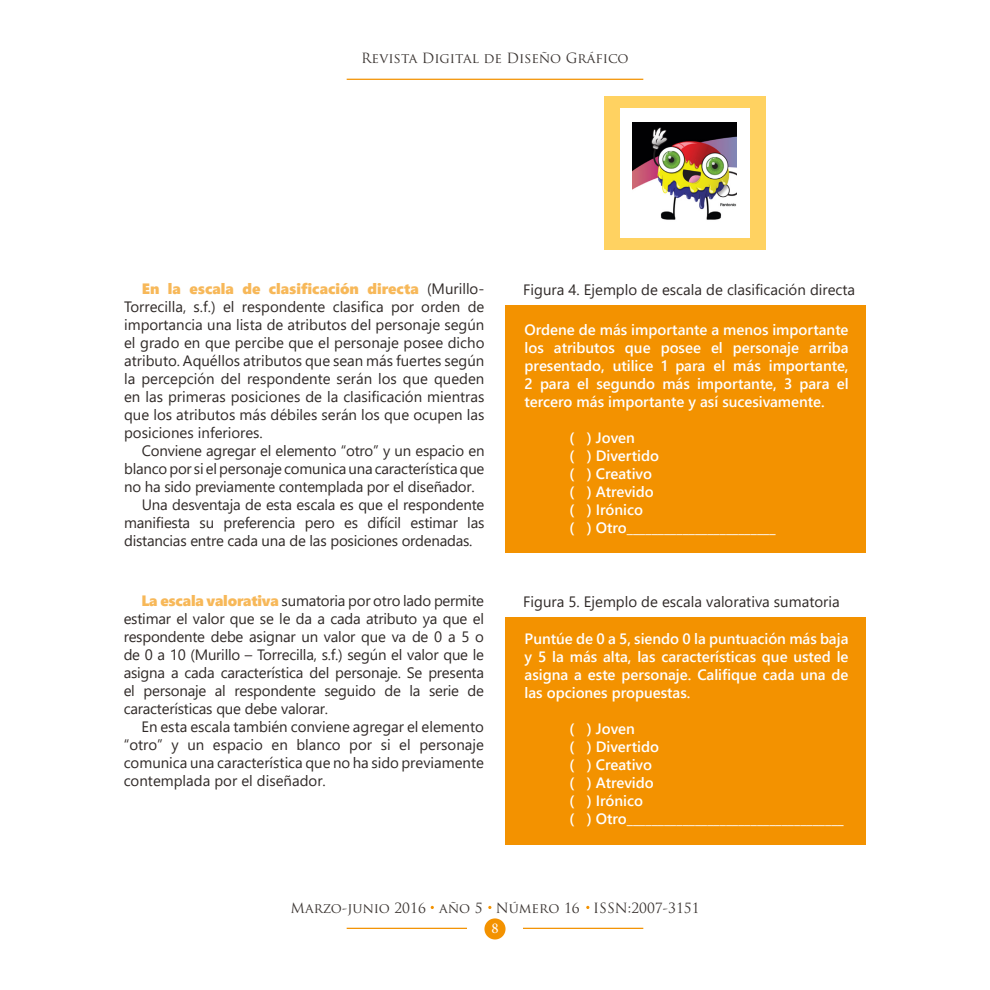
<style>
.page{position:relative;width:990px;height:990px;background:#fff}
.page>*{position:absolute;margin:0;border:0;box-sizing:border-box;transform-origin:0 0}
.Cuerpo{font:15px/18px "Segoe UI";color:#302a28;text-align:justify}
.Cuerpo-2{font:600 15px/18px "Segoe UI";color:#fff;text-align:justify}
.t1{font:15px "Minion Pro";color:#fff}
.t2{font:13.75px "Trajan Pro";color:#3b3532}
.s1{font-family:"Segoe UI Black";color:#f7b859}
</style>
<div class="page">
<div style="left:484px;top:918px;width:22px;height:22px;background:#f39200;border-radius:50%"></div>
<hr style="left:347px;top:79px;width:296px;height:1px;background:#f39200">
<hr style="left:347px;top:928px;width:120px;height:1px;background:#f39200">
<hr style="left:523px;top:928px;width:120px;height:1px;background:#f39200">
<div style="left:605px;top:97px;width:161px;height:153px;background:#ffd261"></div>
<div style="left:621px;top:109px;width:129px;height:129px;background:#fff"></div>
<img style="left:633px;top:122px;width:103px;height:98px">
<div style="left:506px;top:617px;width:360px;height:228px;background:#f39200"></div>
<div style="left:506px;top:305px;width:360px;height:248px;background:#f39200"></div>
<p class="t2" style="left:361px;top:50px;width:269px">Revista Digital de Diseño Gráfico</p>
<p class="Cuerpo" style="left:124px;top:280px;width:362px;text-indent:18px"><span class="s1">En la escala de clasificación directa</span> (Murillo-Torrecilla, s.f.) el respondente clasifica por orden de importancia una lista de atributos del personaje según el grado en que percibe que el personaje posee dicho atributo. Aquéllos atributos que sean más fuertes según la percepción del respondente serán los que queden en las primeras posiciones de la clasificación mientras que los atributos más débiles serán los que ocupen las posiciones inferiores.</p>
<p class="Cuerpo" style="left:124px;top:442px;width:362px;text-indent:18px">Conviene agregar el elemento “otro” y un espacio en blanco por si el personaje comunica una característica que no ha sido previamente contemplada por el diseñador.</p>
<p class="Cuerpo" style="left:124px;top:496px;width:362px;text-indent:18px">Una desventaja de esta escala es que el respondente manifiesta su preferencia pero es difícil estimar las distancias entre cada una de las posiciones ordenadas.</p>
<p class="Cuerpo" style="left:124px;top:592px;width:362px;text-indent:18px"><span class="s1">La escala valorativa</span> sumatoria por otro lado permite estimar el valor que se le da a cada atributo ya que el respondente debe asignar un valor que va de 0 a 5 o de 0 a 10 (Murillo – Torrecilla, s.f.) según el valor que le asigna a cada característica del personaje. Se presenta el personaje al respondente seguido de la serie de características que debe valorar.</p>
<p class="Cuerpo" style="left:124px;top:718px;width:362px;text-indent:18px">En esta escala también conviene agregar el elemento “otro” y un espacio en blanco por si el personaje comunica una característica que no ha sido previamente contemplada por el diseñador.</p>
<p class="Cuerpo" style="left:523px;top:281px;width:333px">Figura 4. Ejemplo de escala de clasificación directa</p>
<p class="Cuerpo-2" style="left:525px;top:320px;width:326px">Ordene de más importante a menos importante los atributos que posee el personaje arriba presentado, utilice 1 para el más importante, 2 para el segundo más importante, 3 para el tercero más importante y así sucesivamente.</p>
<p class="Cuerpo-2" style="left:570px;top:428px;width:67px">( ) Joven</p>
<p class="Cuerpo-2" style="left:570px;top:446px;width:91px">( ) Divertido</p>
<p class="Cuerpo-2" style="left:570px;top:464px;width:84px">( ) Creativo</p>
<p class="Cuerpo-2" style="left:570px;top:482px;width:86px">( ) Atrevido</p>
<p class="Cuerpo-2" style="left:570px;top:500px;width:75px">( ) Irónico</p>
<p class="Cuerpo-2" style="left:570px;top:518px;width:207px">( ) Otro________________________</p>
<p class="Cuerpo" style="left:523px;top:592px;width:318px">Figura 5. Ejemplo de escala valorativa sumatoria</p>
<p class="Cuerpo-2" style="left:525px;top:630px;width:325px">Puntúe de 0 a 5, siendo 0 la puntuación más baja y 5 la más alta, las características que usted le asigna a este personaje. Califique cada una de las opciones propuestas.</p>
<p class="Cuerpo-2" style="left:570px;top:720px;width:67px">( ) Joven</p>
<p class="Cuerpo-2" style="left:570px;top:738px;width:91px">( ) Divertido</p>
<p class="Cuerpo-2" style="left:570px;top:756px;width:84px">( ) Creativo</p>
<p class="Cuerpo-2" style="left:570px;top:774px;width:86px">( ) Atrevido</p>
<p class="Cuerpo-2" style="left:570px;top:792px;width:75px">( ) Irónico</p>
<p class="Cuerpo-2" style="left:570px;top:810px;width:276px">( ) Otro___________________________________</p>
<p class="t2" style="left:290px;top:899px;width:411px">Marzo-junio 2016 año 5 Número 16 ISSN:2007-3151</p>
<p class="t1" style="left:491px;top:918px;width:9px">8</p>
</div>
